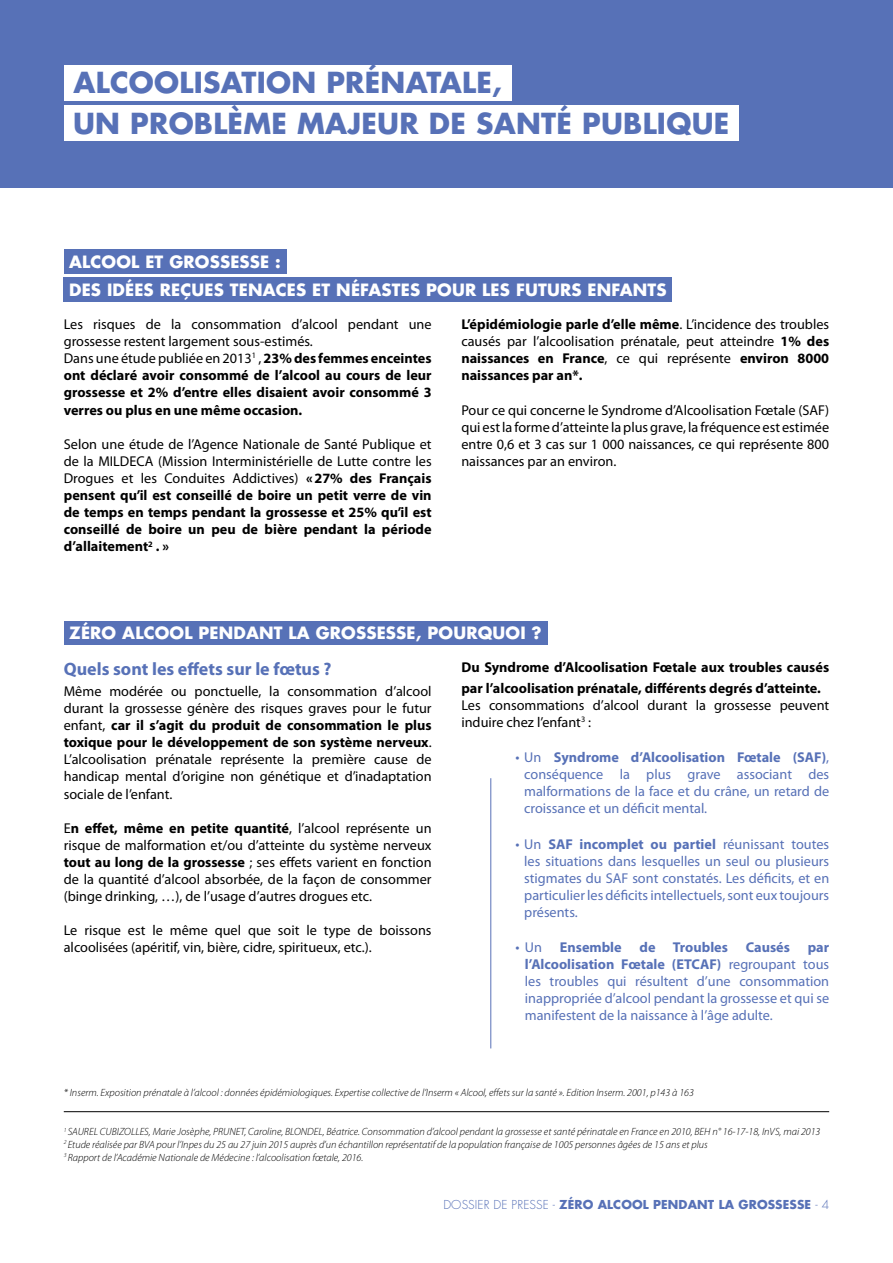
<style>
.page{position:relative;width:893px;height:1263px;background:#fff}
.page>*{position:absolute;margin:0;border:0;box-sizing:border-box;transform-origin:0 0}
.t1{font:700 28.2px/40.3px "Futura Std";letter-spacing:.01em;color:#5771b7}
.t2{font:700 18px "Myriad Pro";color:#5771b7}
.t3{font:700 16.5px "Futura Std";letter-spacing:.01em;color:#fff}
.t4{font:14.25px/17.1px "Myriad Pro";color:#000;text-align:justify}
.t5{font:700 14.25px/17.1px "Myriad Pro";color:#000}
.t6{font:14.25px/17.1px "Myriad Pro";color:#5771b7;text-align:justify}
.t7{font:700 14.25px "Myriad Pro";color:#5771b7}
.t8{font:700 12px "Futura Std";letter-spacing:.01em;color:#5771b7}
.t9{font:italic 300 10.5px/12.6px "Myriad Pro";color:#000}
.s1{font-weight:400}
.s2{font-weight:700}
.s3{font-weight:600;font-stretch:condensed;font-size:15px}
.s4{font-weight:300}
</style>
<div class="page">
<div style="left:0;top:0;width:893px;height:187px;background:#5771b7"></div>
<div style="left:64px;top:622px;width:484px;height:23px;background:#5771b7"></div>
<div style="left:64px;top:65px;width:447px;height:35px;background:#fff"></div>
<div style="left:64px;top:105px;width:675px;height:36px;background:#fff"></div>
<div style="left:64px;top:249px;width:222px;height:24px;background:#5771b7"></div>
<hr style="left:490px;top:778px;width:1px;height:270px;background:#5771b7">
<hr style="left:64px;top:1111px;width:765px;height:1px;background:#000">
<div style="left:64px;top:277px;width:608px;height:25px;background:#5771b7"></div>
<h1 class="t1" style="left:73px;top:62px;width:658px">ALCOOLISATION PRÉNATALE,<br>UN PROBLÈME MAJ EUR DE SANTÉ PUBLIQUE</h1>
<p class="t3" style="left:69px;top:251px;width:213px">ALCOOL ET GROSSESSE :</p>
<p class="t3" style="left:69px;top:279px;width:599px">DES IDÉES REÇUES TENACES ET NÉFASTES POUR LES FUTURS ENFANTS</p>
<p class="t5" style="left:64px;top:315px;width:369px"><span class="s1">Les risques de la consommation d’alcool pendant une grossesse restent largement sous-estimés.<br>Dans une étude publiée en 2013</span><sup>1</sup> <span class="s1">,</span> 23% des femmes enceintes ont déclaré avoir consommé de l’alcool au cours de leur grossesse et 2% d’entre elles disaient avoir consommé 3 verres ou plus en une même occasion.</p>
<p class="t5" style="left:64px;top:435px;width:369px;text-align:justify"><span class="s1">Selon une étude de l’Agence Nationale de Santé Publique et de la MILDECA (Mission Interministérielle de Lutte contre les Drogues et les Conduites Addictives)</span> «27% des Français pensent qu’il est conseillé de boire un petit verre de vin de temps en temps pendant la grossesse et 25% qu’il est conseillé de boire un peu de bière pendant la période d’allaitement<sup>2</sup> . »</p>
<p class="t4" style="left:461px;top:315px;width:369px"><span class="s2">L’épidémiologie parle d’elle même</span>. L’incidence des troubles causés par l’alcoolisation prénatale, peut atteindre <span class="s2">1% des naissances en France</span>, ce qui représente <span class="s2">environ 8000 naissances par an*.</span></p>
<p class="t4" style="left:461px;top:401px;width:369px">Pour ce qui concerne le Syndrome d’Alcoolisation Fœtale (SAF) qui est la forme d’atteinte la plus grave, la fréquence est estimée entre 0,6 et 3 cas sur 1 000 naissances, ce qui représente 800 naissances par an environ.</p>
<p class="t3" style="left:69px;top:622px;width:474px">ZÉRO ALCOOL PENDANT LA GROSSESSE, POURQUOI ?</p>
<p class="t2" style="left:64px;top:657px;width:269px">Quels sont les effets sur le fœtus ?</p>
<p class="t4" style="left:64px;top:682px;width:369px">Même modérée ou ponctuelle, la consommation d’alcool durant la grossesse génère des risques graves pour le futur enfant, <span class="s2">car il s’agit du produit de consommation le plus toxique pour le développement de son système nerveux</span>.<br>L’alcoolisation prénatale représente la première cause de handicap mental d’origine non génétique et d’inadaptation sociale de l’enfant.</p>
<p class="t4" style="left:64px;top:819px;width:369px">E<span class="s2">n effet, même en petite quantité</span>, l’alcool représente un risque de malformation et/ou d’atteinte du système nerveux <span class="s2">tout au long de la grossesse</span> ; ses effets varient en fonction de la quantité d’alcool absorbée, de la façon de consommer (binge drinking, …), de l’usage d’autres drogues etc.</p>
<p class="t4" style="left:64px;top:922px;width:369px">Le risque est le même quel que soit le type de boissons alcoolisées (apéritif, vin, bière, cidre, spiritueux, etc.).</p>
<p class="t5" style="left:461px;top:656px;width:369px;line-height:21px">Du Syndrome d’Alcoolisation Fœtale aux troubles causés par l’alcoolisation prénatale, différents degrés d’atteinte.</p>
<p class="t4" style="left:461px;top:696px;width:369px">Les consommations d’alcool durant la grossesse peuvent induire chez l’enfant<sup>3</sup> :</p>
<p class="t6" style="left:524px;top:748px;width:306px;text-indent:-9px"><span class="s3">•</span> Un <span class="s2">Syndrome d’Alcoolisation Fœtale (SAF)</span>, conséquence la plus grave associant des malformations de la face et du crâne, un retard de croissance et un déficit mental.</p>
<p class="t6" style="left:524px;top:835px;width:306px;text-indent:-9px"><span class="s3">•</span> Un <span class="s2">SAF incomplet ou partiel</span> réunissant toutes les situations dans lesquelles un seul ou plusieurs stigmates du SAF sont constatés. Les déficits, et en particulier les déficits intellectuels, sont eux toujours présents.</p>
<p class="t6" style="left:515px;top:938px;width:28px"><span class="s3">•</span> Un</p>
<p class="t7" style="left:560px;top:938px;width:63px">Ensemble</p>
<p class="t7" style="left:640px;top:938px;width:90px">de Troubles</p>
<p class="t7" style="left:746px;top:938px;width:46px">Causés</p>
<p class="t6" style="left:525px;top:938px;width:306px;text-indent:283px"><span class="s2">par l’Alcoolisation Fœtale (ETCAF)</span> regroupant tous les troubles qui résultent d’une consommation inappropriée d’alcool pendant la grossesse et qui se manifestent de la naissance à l’âge adulte.</p>
<p class="t9" style="left:64px;top:1086px;width:632px">* Inserm. Exposition prénatale à l’alcool : données épidémiologiques. Expertise collective de l’Inserm « Alcool, effets sur la santé ». Edition Inserm. 2001, p143 à 163</p>
<p class="t9" style="left:64px;top:1125px;width:758px"><sup>1</sup> SAUREL CUBIZOLLES, Marie Josèphe, PRUNET, Caroline, BLONDEL, Béatrice. Consommation d’alcool pendant la grossesse et santé périnatale en France en 2010, BEH n° 16-17-18, InVS, mai 2013<br><sup>2</sup> Etude réalisée par BVA pour l’Inpes du 25 au 27 juin 2015 auprès d’un échantillon représentatif de la population française de 1005 personnes âgées de 15 ans et plus<br><sup>3</sup> Rapport de l’Académie Nationale de Médecine : l’alcoolisation fœtale, 2016.</p>
<p class="t8" style="left:443px;top:1196px;width:387px"><span class="s4">DOSSIER DE PRESSE -</span> ZÉRO ALCOOL PENDANT LA GROSSESSE <span class="s4">- 4</span></p>
</div>
